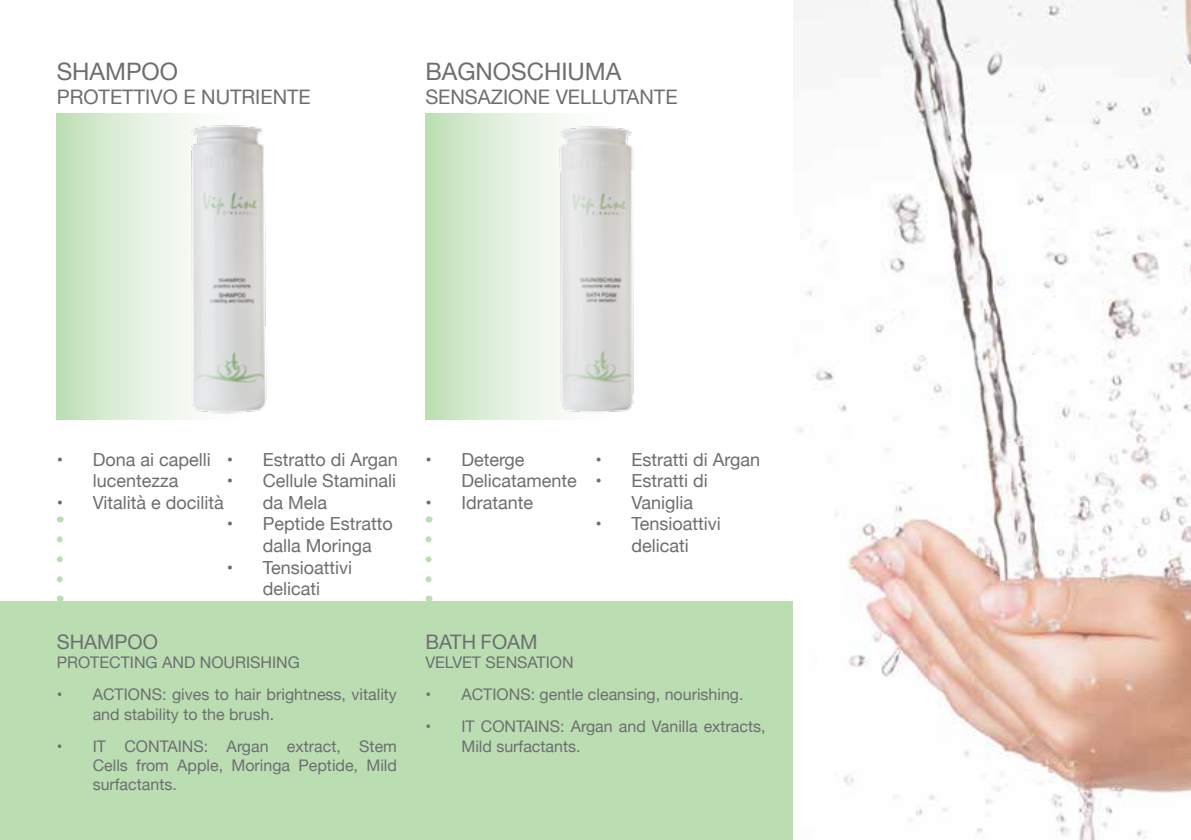
<style>
.page{position:relative;width:1191px;height:840px;background:#fff}
.page>*{position:absolute;margin:0;border:0;box-sizing:border-box;transform-origin:0 0}
.t1{font:24px "Helvetica Neue";color:#6d6e71}
.t2{font:20px "Helvetica Neue";color:#6d6e71}
.t3{font:18px/21.6px "Helvetica Neue";color:#6d6e71}
.t4{font:16px/19.2px "Helvetica Neue";color:#6d6e71}
</style>
<div class="page">
<div style="left:0;top:601px;width:794px;height:238px;background:#badeb1"></div>
<svg style="left:57px;top:113px;width:139px;height:307px;background:#cee6c7"></svg>
<img style="left:125px;top:115px;width:142px;height:305px">
<svg style="left:425px;top:113px;width:68px;height:307px;background:#cde6c7"></svg>
<img style="left:493px;top:113px;width:141px;height:307px">
<svg style="left:425px;top:539px;width:6px;height:44px"></svg>
<svg style="left:57px;top:539px;width:6px;height:44px"></svg>
<img style="left:798px;top:0;width:393px;height:839px">
<h1 class="t1" style="left:57px;top:54px;width:123px">SHAMPOO</h1>
<p class="t2" style="left:57px;top:82px;width:256px">PROTETTIVO E NUTRIENTE</p>
<h1 class="t1" style="left:425px;top:54px;width:197px">BAGNOSCHIUMA</h1>
<p class="t2" style="left:425px;top:82px;width:254px">SENSAZIONE VELLUTANTE</p>
<p class="t3" style="left:57px;top:449px;width:156px;text-align:center">• Dona ai capelli lucentezza</p>
<p class="t3" style="left:57px;top:492px;width:169px">• Vitalità e docilità</p>
<p class="t3" style="left:227px;top:449px;width:172px">• Estratto di Argan</p>
<p class="t3" style="left:263px;top:470px;width:135px;text-indent:-36px">• Cellule Staminali da Mela</p>
<p class="t3" style="left:263px;top:514px;width:132px;text-indent:-36px">• Peptide Estratto dalla Moringa</p>
<p class="t3" style="left:227px;top:557px;width:127px;text-align:center">• Tensioattivi delicati</p>
<p class="t2" style="left:57px;top:627px;width:103px">SHAMPOO</p>
<p class="t4" style="left:57px;top:653px;width:245px">PROTECTING AND NOURISHING</p>
<p class="t4" style="left:93px;top:685px;width:306px;text-indent:-36px">• ACTIONS: gives to hair brightness, vitality and stability to the brush.</p>
<p class="t4" style="left:93px;top:736px;width:306px;text-align:justify;text-indent:-36px">• IT CONTAINS: Argan extract, Stem Cells from Apple, Moringa Peptide, Mild surfactants.</p>
<p class="t3" style="left:461px;top:449px;width:117px;text-indent:-36px">• Deterge<br>Delicatamente</p>
<p class="t3" style="left:425px;top:492px;width:109px">• Idratante</p>
<p class="t3" style="left:595px;top:449px;width:166px">• Estratti di Argan</p>
<p class="t3" style="left:631px;top:470px;width:78px;text-indent:-36px">• Estratti di<br>Vaniglia</p>
<p class="t3" style="left:595px;top:514px;width:127px;text-align:center">• Tensioattivi delicati</p>
<p class="t2" style="left:425px;top:627px;width:114px">BATH FOAM</p>
<p class="t4" style="left:425px;top:653px;width:150px">VELVET SENSATION</p>
<p class="t4" style="left:425px;top:685px;width:320px">• ACTIONS: gentle cleansing, nourishing.</p>
<p class="t4" style="left:461px;top:717px;width:306px;text-indent:-36px">• IT CONTAINS: Argan and Vanilla extracts,<br>Mild surfactants.</p>
</div>
